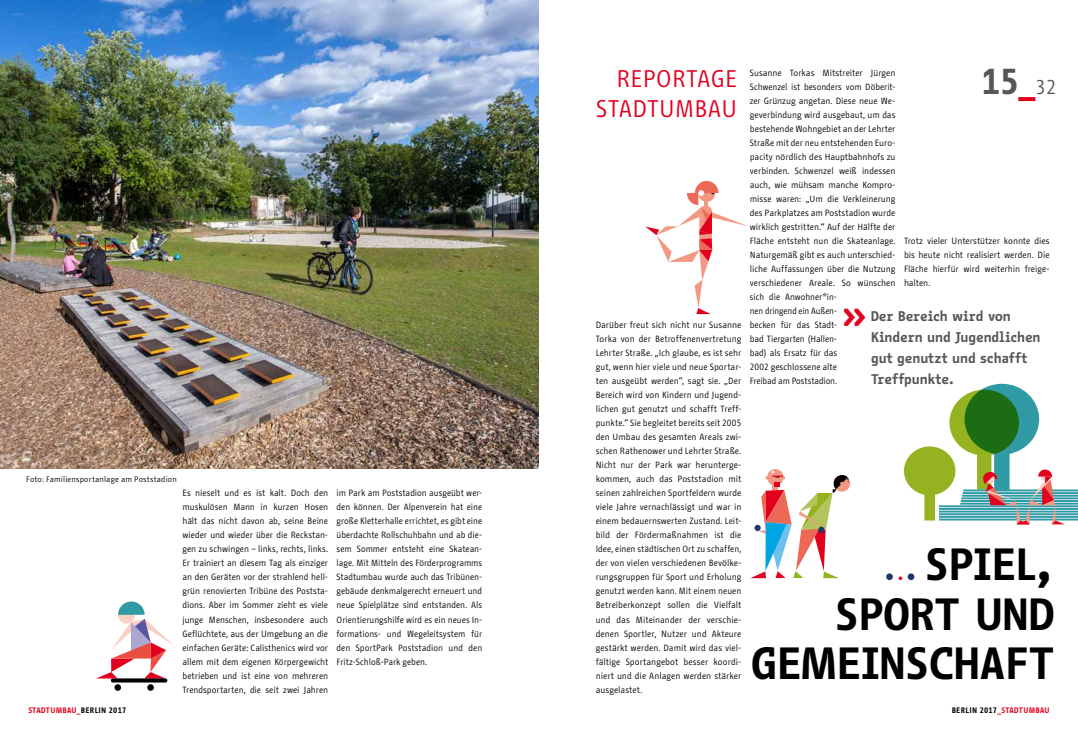
<style>
.page{position:relative;width:1078px;height:738px;background:#fff}
.page>*{position:absolute;margin:0;border:0;box-sizing:border-box;transform-origin:0 0}
.t1{font:700 45px/49px "BMF Change Letter";letter-spacing:.005em;color:#000;text-align:right}
.t2{font:700 40px "BMF Change Letter";color:#e3001f}
.t3{font:700 36px "BMF Change";color:#565656}
.t4{font:24px/30px "BMF Change";letter-spacing:.015em;color:#e3001f;text-align:right}
.t5{font:700 14px/21px "BMF Change Letter";letter-spacing:-.01em;color:#565656}
.t6{font:9px/14px "BMF Change";color:#000;text-align:justify}
.t7{font:700 8px "BMF Change";letter-spacing:.03em;color:#e3001f}
.t8{font:8px "BMF Change";letter-spacing:.025em;color:#000}
.s1{color:#e3001f}
.s2{font-weight:400;font-size:20px}
.s3{color:#000}
</style>
<div class="page">
<img style="left:0;top:0;width:539px;height:468px">
<svg style="left:904px;top:383px;width:173px;height:141px"></svg>
<svg style="left:96px;top:601px;width:77px;height:89px"></svg>
<svg style="left:645px;top:181px;width:102px;height:133px"></svg>
<svg style="left:885px;top:573px;width:7px;height:6px"></svg>
<div style="left:907px;top:573px;width:7px;height:6px;background:#1b376c;border-radius:50%"></div>
<svg style="left:753px;top:469px;width:97px;height:108px"></svg>
<p class="t8" style="left:26px;top:474px;width:152px">Foto: Familiensportanlage am Poststadion</p>
<p class="t6" style="left:182px;top:485px;width:147px">Es nieselt und es ist kalt. Doch den muskulösen Mann in kurzen Hosen hält das nicht davon ab, seine Beine wieder und wieder über die Reckstan&shy;gen zu schwingen – links, rechts, links.<br>Er trainiert an diesem Tag als einziger an den Geräten vor der strahlend hell&shy;grün renovierten Tribüne des Poststa&shy;dions. Aber im Sommer zieht es viele junge Menschen, insbesondere auch Geflüchtete, aus der Umgebung an die einfachen Geräte: Calisthenics wird vor allem mit dem eigenen Körpergewicht betrieben und ist eine von mehreren Trendsportarten, die seit zwei Jahren</p>
<p class="t6" style="left:336px;top:485px;width:147px">im Park am Poststadion ausgeübt wer&shy;den können. Der Alpenverein hat eine große Kletterhalle errichtet, es gibt eine überdachte Rollschuhbahn und ab die&shy;sem Sommer entsteht eine Skatean&shy;lage. Mit Mitteln des Förderprogramms Stadtumbau wurde auch das Tribünen&shy;gebäude denkmalgerecht erneuert und neue Spielplätze sind entstanden. Als Orientierungshilfe wird es ein neues In&shy;formations- und Wegeleitsystem für den SportPark Poststadion und den Fritz-Schloß-Park geben.</p>
<h3 class="t4" style="left:596px;top:63px;width:142px">REPORTAGE<br>STADTUMBAU</h3>
<p class="t6" style="left:595px;top:317px;width:147px">Darüber freut sich nicht nur Susanne Torka von der Betroffenenvertretung Lehrter Straße. „Ich glaube, es ist sehr gut, wenn hier viele und neue Sportar&shy;ten ausgeübt werden“, sagt sie. „Der Bereich wird von Kindern und Jugend&shy;lichen gut genutzt und schafft Treff&shy;punkte.“ Sie begleitet bereits seit 2005 den Umbau des gesamten Areals zwi&shy;schen Rathenower und Lehrter Straße.<br>Nicht nur der Park war herunterge&shy;kommen, auch das Poststadion mit seinen zahlreichen Sportfeldern wurde viele Jahre vernachlässigt und war in einem bedauernswerten Zustand. Leit&shy;bild der Fördermaßnahmen ist die Idee, einen städtischen Ort zu schaffen, der von vielen verschiedenen Bevölke&shy;rungsgruppen für Sport und Erholung genutzt werden kann. Mit einem neuen Betreiberkonzept sollen die Vielfalt und das Miteinander der verschie&shy;denen Sportler, Nutzer und Akteure gestärkt werden. Damit wird das viel&shy;fältige Sportangebot besser koordi&shy;niert und die Anlagen werden stärker ausgelastet.</p>
<h3 class="t3" style="left:980px;top:56px;width:77px">15<span class="s1">_</span><span class="s2">32</span></h3>
<p class="t6" style="left:749px;top:65px;width:147px;text-align:left">Susanne Torkas Mitstreiter Jürgen<br>Schwenzel ist besonders vom Döberit&shy;zer Grünzug angetan. Diese neue We&shy;geverbindung wird ausgebaut, um das bestehende Wohngebiet an der Lehrter<br>Straße mit der neu entstehenden Euro&shy;pacity nördlich des Hauptbahnhofs zu verbinden. Schwenzel weiß indessen auch, wie mühsam manche Kompro&shy;misse waren: „Um die Verkleinerung des Parkplatzes am Poststadion wurde wirklich gestritten.“ Auf der Hälfte der<br>Fläche entsteht nun die Skateanlage.<br>Naturgemäß gibt es auch unterschied&shy;liche Auffassungen über die Nutzung verschiedener Areale. So wünschen sich die Anwohner*in-<br>nen dringend ein Außen-<br>becken für das Stadt-<br>bad Tiergarten (Hallen-<br>bad) als Ersatz für das<br>2002 geschlossene alte<br>Freibad am Poststadion.</p>
<p class="t6" style="left:903px;top:233px;width:147px">Trotz vieler Unterstützer konnte dies bis heute nicht realisiert werden. Die Fläche hierfür wird weiterhin freige&shy;halten.</p>
<h2 class="t2" style="left:843px;top:286px;width:23px">»</h2>
<h3 class="t5" style="left:870px;top:305px;width:171px">Der Bereich wird von<br>Kindern und Jugendlichen gut genutzt und schafft<br>Treffpunkte.</h3>
<h1 class="t1" style="left:751px;top:538px;width:304px">SPIEL,<br>SPORT UND<br>GEMEINSCHAFT</h1>
<p class="t7" style="left:28px;top:704px;width:99px">STADTUMBAU_<span class="s3">BERLIN 2017</span></p>
<p class="t7" style="left:951px;top:703px;width:99px"><span class="s3">BERLIN 2017</span>_STADTUMBAU</p>
</div>
